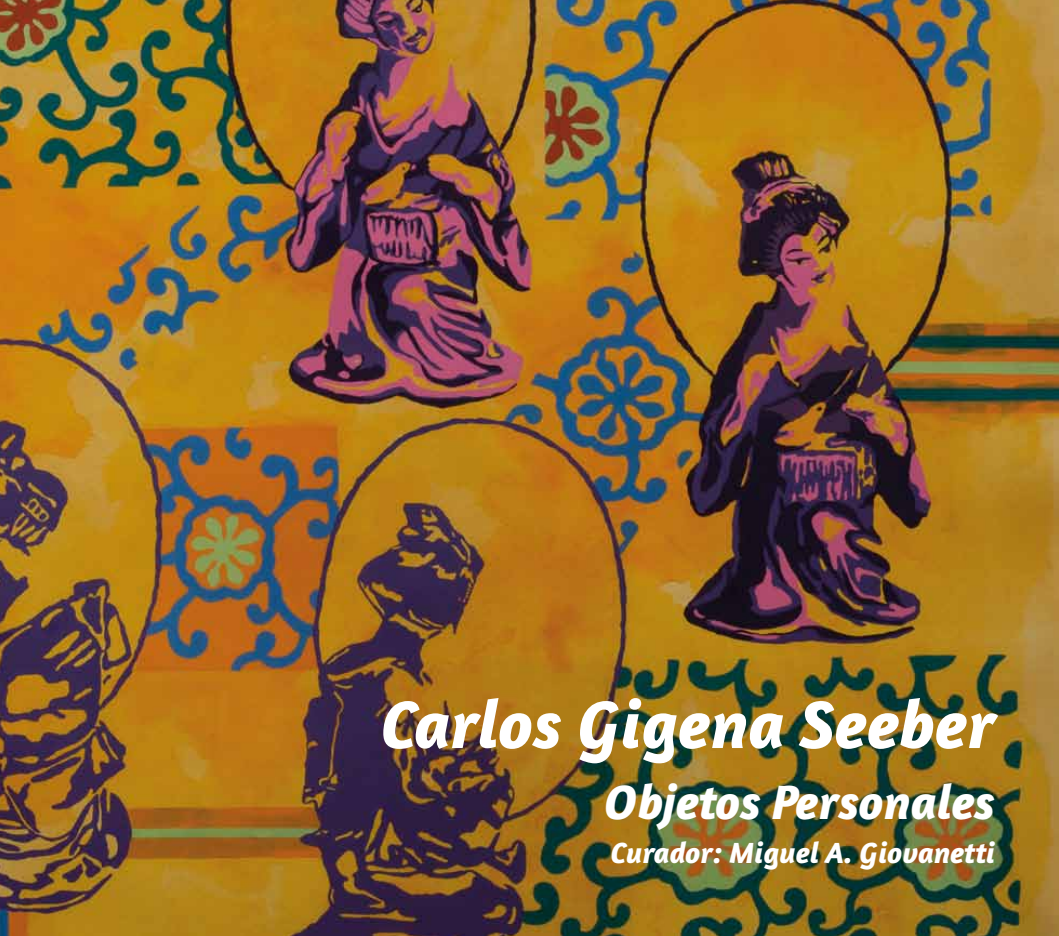
<style>
.page{position:relative;width:1059px;height:936px;background:#fff}
.page>*{position:absolute;margin:0;border:0;box-sizing:border-box;transform-origin:0 0}
.t1{font:italic 700 69px "Amaranth";color:#fff}
.t2{font:italic 700 49.5px "Amaranth";color:#fff}
.t3{font:italic 700 30px "Amaranth";color:#fff}
</style>
<div class="page">
<img style="left:0;top:0;width:1059px;height:935px">
<h1 class="t1" style="left:381px;top:682px;width:615px">Carlos Gigena Seeber</h1>
<h2 class="t2" style="left:604px;top:772px;width:392px">Objetos Personales</h2>
<p class="t3" style="left:611px;top:834px;width:386px">Curador: Miguel A. Giovanetti</p>
</div>
